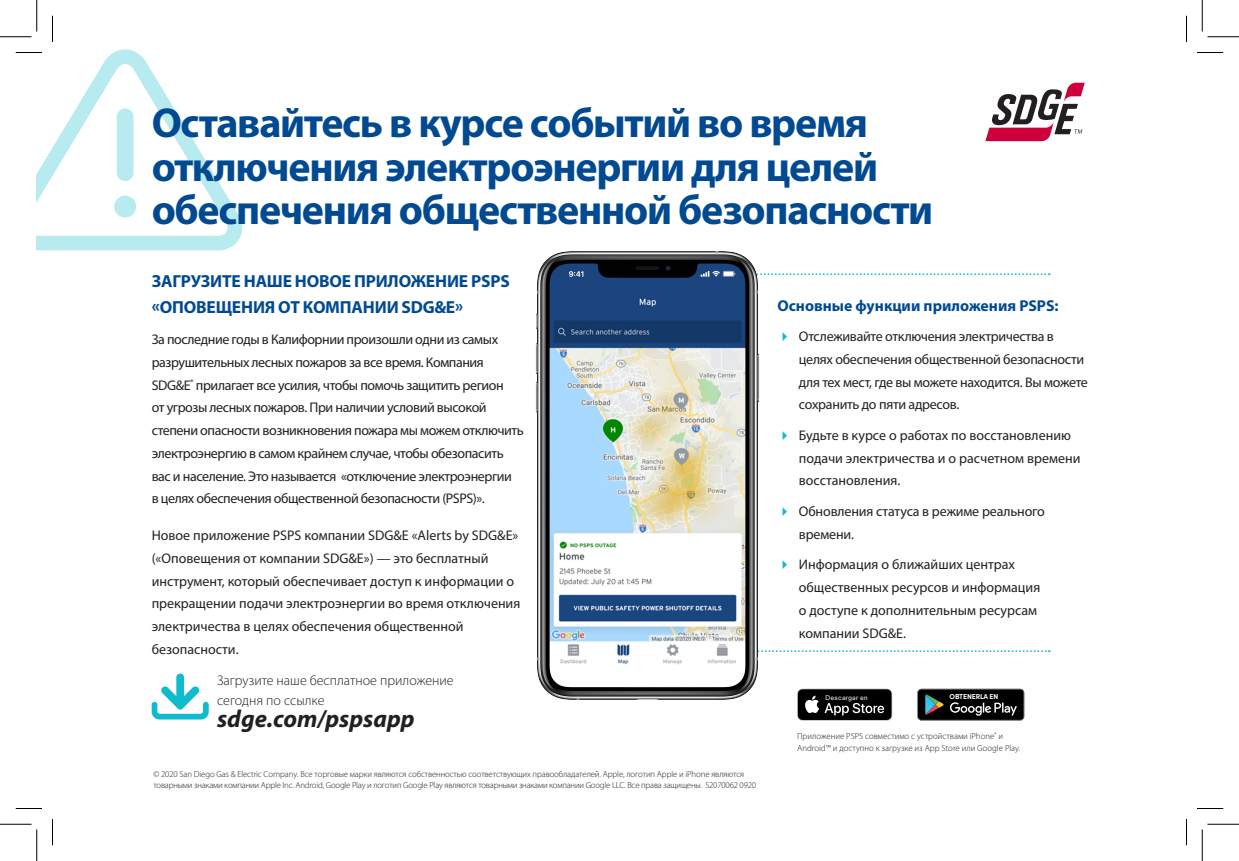
<style>
.page{position:relative;width:1239px;height:861px;background:#fff}
.page>*{position:absolute;margin:0;border:0;box-sizing:border-box;transform-origin:0 0}
.t1{font:700 42px/43.8px "Myriad Pro";letter-spacing:-.03em;color:#014a91}
.t2{font:italic 700 24.5px "Myriad Pro";color:#231f20}
.t3{font:700 17.5px/26.2px "Myriad Pro";letter-spacing:-.01em;color:#014a91}
.t4{font:700 15.75px "Myriad Pro";color:#014a91}
.List_Paragraph{font:14px/22.8px "Myriad Pro";letter-spacing:-.02em;color:#231f20}
.List_Paragraph-2{font:14px/22.8px "Myriad Pro";color:#231f20}
.t5{font:300 14px/19.2px "Myriad Pro";color:#231f20}
.t6{font:300 8.75px/11.9px "Myriad Pro";letter-spacing:-.01em;color:#231f20}
.t7{font:7.17px "FONTSPRINGDEMO neue Singular D Regular";letter-spacing:.03em;color:#fbfbf9}
.t8{font:700 7.17px "Sofia Pro";letter-spacing:-.02em;color:#fff}
.s1{color:#0fbcce}
</style>
<div class="page">
<svg style="left:797px;top:689px;width:95px;height:32px;background:#2c2c2c"></svg>
<svg style="left:917px;top:689px;width:107px;height:31px;background:#202323"></svg>
<svg style="left:152px;top:674px;width:57px;height:46px"></svg>
<svg style="left:783px;top:273px;width:267px;height:2px"></svg>
<svg style="left:783px;top:650px;width:267px;height:2px"></svg>
<img style="left:536px;top:251px;width:247px;height:449px">
<svg style="left:985px;top:83px;width:100px;height:58px"></svg>
<svg style="left:16px;top:49px;width:226px;height:201px"></svg>
<svg style="left:1197px;top:52px;width:26px;height:1px"></svg>
<svg style="left:16px;top:808px;width:26px;height:1px"></svg>
<svg style="left:1197px;top:808px;width:26px;height:1px"></svg>
<svg style="left:52px;top:16px;width:1px;height:26px"></svg>
<svg style="left:52px;top:819px;width:1px;height:26px"></svg>
<svg style="left:1186px;top:16px;width:1px;height:26px"></svg>
<svg style="left:1186px;top:819px;width:1px;height:26px"></svg>
<hr style="left:0;top:36px;width:32px;height:1px;background:#000">
<hr style="left:1208px;top:36px;width:31px;height:1px;background:#000">
<hr style="left:0;top:824px;width:32px;height:1px;background:#000">
<hr style="left:1208px;top:824px;width:31px;height:1px;background:#000">
<hr style="left:36px;top:0;width:1px;height:32px;background:#000">
<hr style="left:36px;top:830px;width:1px;height:31px;background:#000">
<hr style="left:1202px;top:0;width:1px;height:32px;background:#000">
<hr style="left:1202px;top:830px;width:1px;height:31px;background:#000">
<p class="t1" style="left:152px;top:100px;width:783px">Оставайтесь в курсе событий во время отключения электроэнергии для целей обеспечения общественной безопасности</p>
<p class="t3" style="left:152px;top:268px;width:359px">ЗАГРУЗИТЕ НАШЕ НОВОЕ ПРИЛОЖЕНИЕ PSPS «ОПОВЕЩЕНИЯ ОТ КОМПАНИИ SDG&amp;E»</p>
<p class="List_Paragraph" style="left:152px;top:328px;width:374px">За последние годы в Калифорнии произошли одни из самых разрушительных лесных пожаров за все время. Компания SDG&amp;E<sup>®</sup> прилагает все усилия, чтобы помочь защитить регион<br>от угрозы лесных пожаров. При наличии условий высокой степени опасности возникновения пожара мы можем отключить электроэнергию в самом крайнем случае, чтобы обезопасить вас и население. Это называется «отключение электроэнергии<br>в целях обеспечения общественной безопасности (PSPS)».</p>
<p class="List_Paragraph-2" style="left:152px;top:524px;width:370px">Новое приложение PSPS компании SDG&amp;E «Alerts by SDG&amp;E» («Оповещения от компании SDG&amp;E») — это бесплатный инструмент, который обеспечивает доступ к информации о прекращении подачи электроэнергии во время отключения электричества в целях обеспечения общественной безопасности.</p>
<p class="t5" style="left:217px;top:671px;width:238px">Загрузите наше бесплатное приложение сегодня по ссылке</p>
<p class="t2" style="left:217px;top:703px;width:199px">sdge.com/pspsapp</p>
<p class="t6" style="left:153px;top:769px;width:604px;line-height:10.5px">© 2020 San Diego Gas &amp; Electric Company. Все торговые марки являются собственностью соответствующих правообладателей. Apple, логотип Apple и iPhone являются товарными знаками компании Apple Inc. Android, Google Play и логотип Google Play являются товарными знаками компании Google LLC. Все права защищены. S2070062 0920</p>
<p class="t4" style="left:778px;top:296px;width:283px">Основные функции приложения PSPS:</p>
<p class="List_Paragraph" style="left:799px;top:325px;width:291px;text-indent:-21px"><span class="s1">✔</span> Отслеживайте отключения электричества в целях обеспечения общественной безопасности для тех мест, где вы можете находится. Вы можете сохранить до пяти адресов.</p>
<p class="List_Paragraph-2" style="left:799px;top:424px;width:283px;text-indent:-21px"><span class="s1">✔</span> Будьте в курсе о работах по восстановлению подачи электричества и о расчетном времени восстановления.</p>
<p class="List_Paragraph" style="left:799px;top:500px;width:248px;text-indent:-21px"><span class="s1">✔</span> Обновления статуса в режиме реального времени.</p>
<p class="List_Paragraph-2" style="left:799px;top:553px;width:243px;text-indent:-21px"><span class="s1">✔</span> Информация о ближайших центрах общественных ресурсов и информация о доступе к дополнительным ресурсам компании SDG&amp;E.</p>
<p class="t7" style="left:826px;top:695px;width:44px">Descargar en</p>
<p class="t8" style="left:950px;top:691px;width:50px">OBTENERLA EN</p>
<p class="t6" style="left:797px;top:731px;width:225px">Приложение PSPS совместимо с устройствами iPhone<sup>®</sup> и<br>Android™ и доступно к загрузке из App Store или Google Play.</p>
</div>
